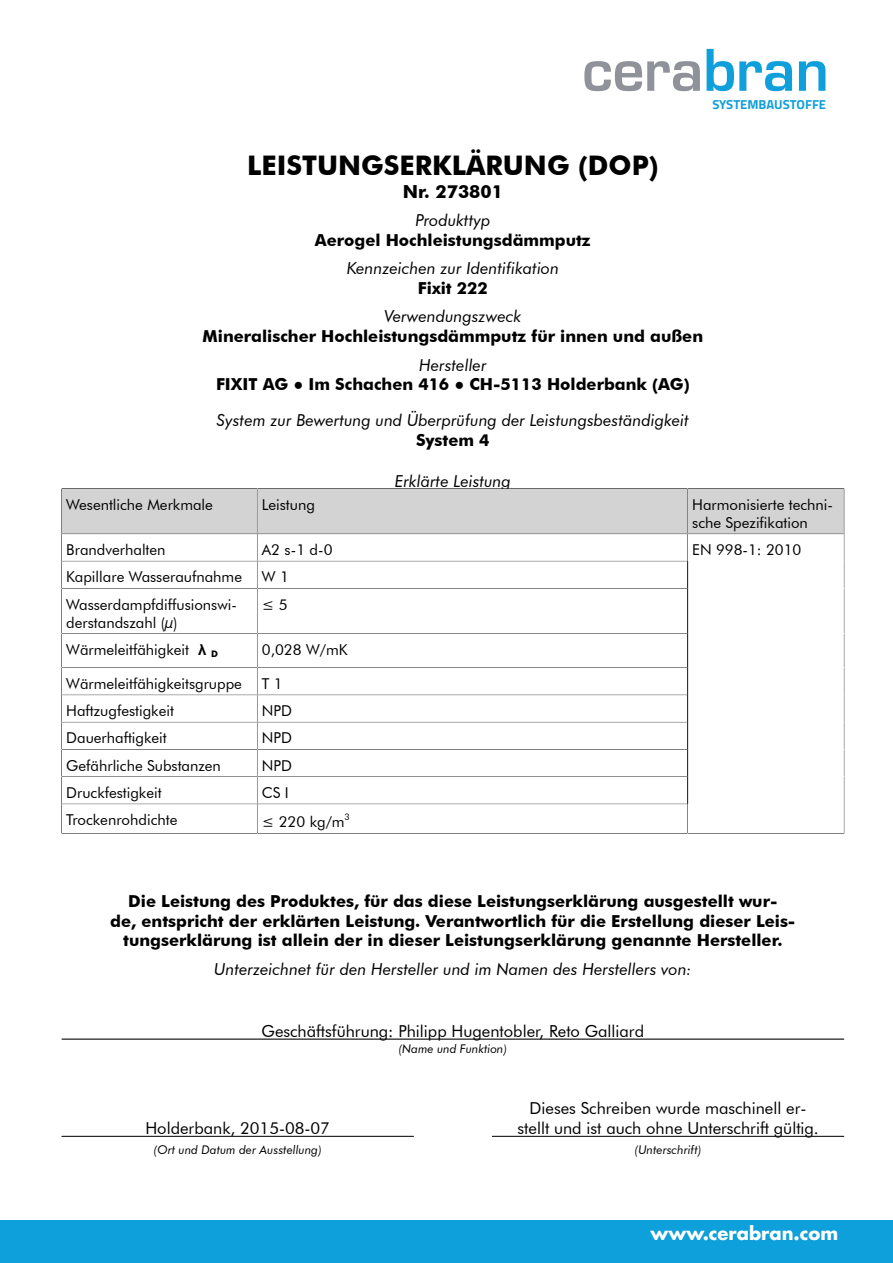
<style>
.page{position:relative;width:893px;height:1263px;background:#fff}
.page>*{position:absolute;margin:0;border:0;box-sizing:border-box;transform-origin:0 0}
.t1{font:600 55.95px "Eurostile";color:#8f9399}
.t2{font:700 27px "Futura";color:#000}
.t3{font:700 18px "Futura Std";color:#fff}
.t4{font:700 18px "Futura";color:#000}
.t5{font:700 16.5px/19.8px "Futura";color:#000;text-align:center}
.t6{font:italic 16.5px/19.8px "Futura";color:#000;text-align:center}
.t7{font:16.5px/19.8px "Futura";color:#000;text-align:center}
.t8{font:15px/18px "Futura";color:#000}
.t9{font:700 15px "Futura Std";color:#fff}
.t10{font:700 13.05px "Titillium Web";color:#109fda}
.t11{font:italic 12px "Futura";color:#000}
.s1{color:#0f9fdb}
.s2{font-weight:400;font-style:italic}
.s3{font-weight:700;font-style:normal}
.s4{font-family:"Arial"}
.s5{font-family:"Arial";font-weight:700}
</style>
<div class="page">
<svg style="left:61px;top:488px;width:784px;height:346px"></svg>
<hr style="left:62px;top:1039px;width:352px;height:1px;background:#231f20">
<hr style="left:414px;top:1039px;width:78px;height:1px;background:#231f20">
<hr style="left:492px;top:1039px;width:352px;height:1px;background:#231f20">
<hr style="left:62px;top:1136px;width:352px;height:1px;background:#231f20">
<hr style="left:492px;top:1136px;width:352px;height:1px;background:#231f20">
<div style="left:0;top:1220px;width:893px;height:43px;background:#0ea0db"></div>
<p class="t1" style="left:582px;top:35px;width:249px">cera<span class="s1">bran</span></p>
<p class="t10" style="left:712px;top:94px;width:115px">SYSTEMBAUSTOFFE</p>
<p class="t2" style="left:247px;top:149px;width:413px">LEISTUNGSERKLÄRUNG (DOP)</p>
<p class="t4" style="left:403px;top:180px;width:102px">Nr. 273801</p>
<p class="t5" style="left:315px;top:210px;width:278px"><span class="s2">Produkttyp<br></span>Aerogel Hochleistungsdämmputz</p>
<p class="t6" style="left:347px;top:258px;width:214px">Kennzeichen zur Identifikation<br><span class="s3">Fixit 222</span></p>
<p class="t5" style="left:203px;top:307px;width:502px"><span class="s2">Verwendungszweck<br></span>Mineralischer Hochleistungsdämmputz für innen und außen</p>
<p class="t5" style="left:216px;top:355px;width:475px"><span class="s2">Hersteller<br></span>FIXIT AG <span class="s4">●</span> Im Schachen 416 <span class="s4">●</span> CH-5113 Holderbank (AG)</p>
<p class="t6" style="left:217px;top:410px;width:473px">System zur Bewertung und Überprüfung der Leistungsbeständigkeit<br><span class="s3">System 4</span></p>
<p class="t6" style="left:395px;top:471px;width:118px">Erklärte Leistung</p>
<p class="t8" style="left:66px;top:495px;width:148px">Wesentliche Merkmale</p>
<p class="t8" style="left:262px;top:495px;width:55px">Leistung</p>
<p class="t8" style="left:692px;top:495px;width:142px">Harmonisierte techni&shy;sche Spezifikation</p>
<p class="t8" style="left:66px;top:540px;width:101px">Brandverhalten</p>
<p class="t8" style="left:262px;top:540px;width:72px">A2 s-1 d-0</p>
<p class="t8" style="left:66px;top:568px;width:177px">Kapillare Wasseraufnahme</p>
<p class="t8" style="left:262px;top:568px;width:28px">W 1</p>
<p class="t8" style="left:66px;top:595px;width:172px">Wasserdampfdiffusionswi&shy;derstandszahl (µ)</p>
<p class="t8" style="left:262px;top:595px;width:27px">≤ 5</p>
<p class="t8" style="left:66px;top:640px;width:153px">Wärmeleitfähigkeit <span class="s5">λ</span> <sub>D</sub></p>
<p class="t8" style="left:262px;top:640px;width:87px">0,028 W/mK</p>
<p class="t8" style="left:66px;top:674px;width:177px">Wärmeleitfähigkeitsgruppe</p>
<p class="t8" style="left:262px;top:674px;width:22px">T 1</p>
<p class="t8" style="left:66px;top:701px;width:109px">Haftzugfestigkeit</p>
<p class="t8" style="left:262px;top:701px;width:32px">NPD</p>
<p class="t8" style="left:66px;top:729px;width:102px">Dauerhaftigkeit</p>
<p class="t8" style="left:262px;top:729px;width:32px">NPD</p>
<p class="t8" style="left:66px;top:756px;width:156px">Gefährliche Substanzen</p>
<p class="t8" style="left:262px;top:756px;width:32px">NPD</p>
<p class="t8" style="left:66px;top:783px;width:97px">Druckfestigkeit</p>
<p class="t8" style="left:262px;top:783px;width:28px">CS I</p>
<p class="t8" style="left:66px;top:810px;width:113px">Trockenrohdichte</p>
<p class="t8" style="left:262px;top:813px;width:90px">≤ 220 kg/m<sup>3</sup></p>
<p class="t8" style="left:692px;top:540px;width:111px">EN 998-1: 2010</p>
<p class="t5" style="left:110px;top:891px;width:687px">Die Leistung des Produktes, für das diese Leistungserklärung ausgestellt wur-<br>de, entspricht der erklärten Leistung. Verantwortlich für die Erstellung dieser Leis&shy;tungserklärung ist allein der in dieser Leistungserklärung genannte Hersteller.</p>
<p class="t6" style="left:214px;top:959px;width:479px">Unterzeichnet für den Hersteller und im Namen des Herstellers von:</p>
<p class="t7" style="left:262px;top:1021px;width:384px">Geschäftsführung: Philipp Hugentobler, Reto Galliard</p>
<p class="t11" style="left:398px;top:1041px;width:110px">(Name und Funktion)</p>
<p class="t7" style="left:145px;top:1118px;width:186px">Holderbank, 2015-08-07</p>
<p class="t7" style="left:518px;top:1098px;width:302px">Dieses Schreiben wurde maschinell er&shy;stellt und ist auch ohne Unterschrift gültig.</p>
<p class="t11" style="left:154px;top:1142px;width:170px">(Ort und Datum der Ausstellung)</p>
<p class="t11" style="left:634px;top:1142px;width:69px">(Unterschrift)</p>
<p class="t3" style="left:651px;top:1221px;width:189px">www.cerabran.com</p>
<p class="t9" style="left:767px;top:1223px;width:66px">FIXIT.CH</p>
</div>
